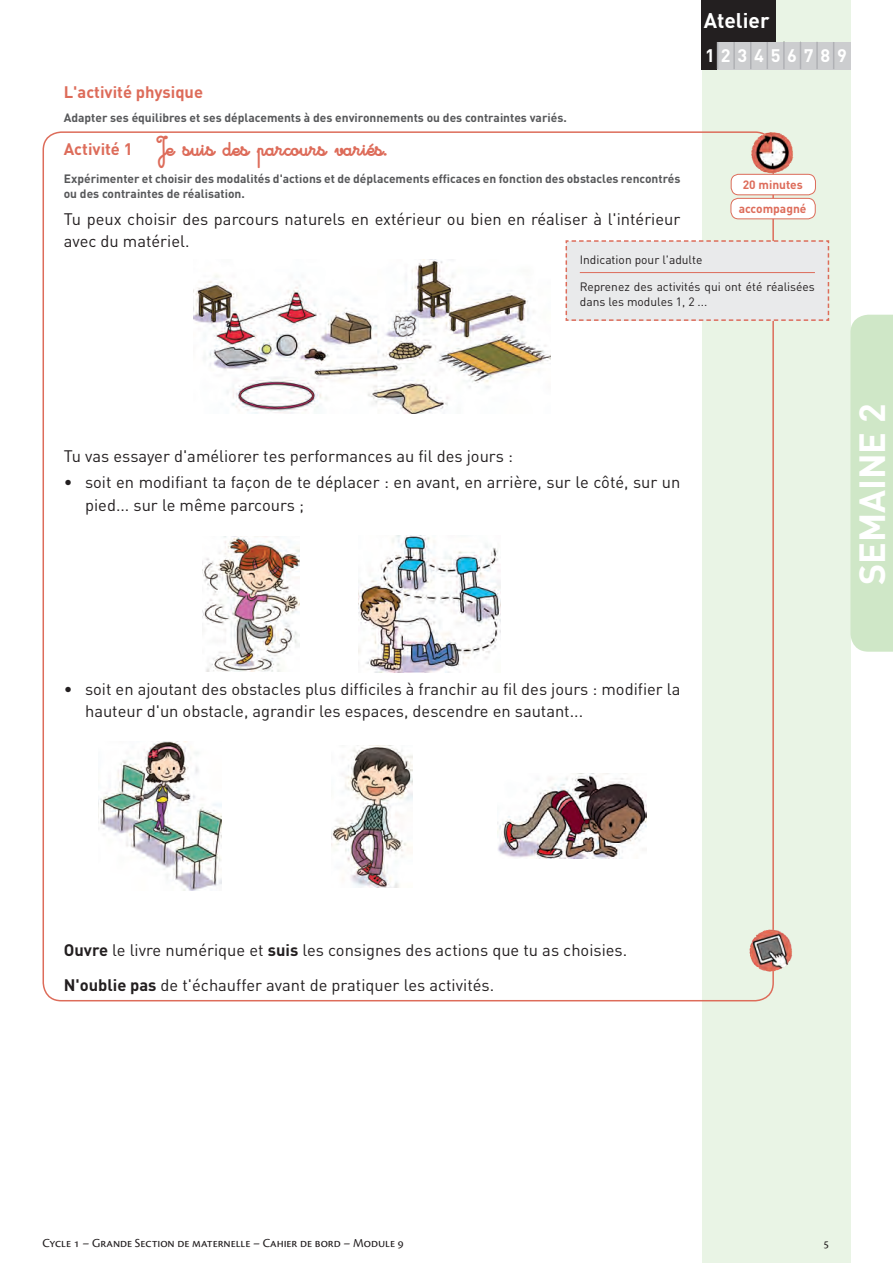
<style>
.page{position:relative;width:893px;height:1263px;background:#fff}
.page>*{position:absolute;margin:0;border:0;box-sizing:border-box;transform-origin:0 0}
.t1{font:700 36px "DINOT";color:#fff}
.t2{font:21px "Cursivestandardbold";color:#dd6c5a}
.t3{font:700 21px "DINOT";color:#fff}
.t4{font:700 18px "DINOT";letter-spacing:.38em;color:#fff}
.t5{font:16.5px/22.5px "DINOT";color:#231f20}
.t6{font:700 16.5px "DINOT";color:#dd6c5a}
.t7{font:12.75px "Cronos Pro";letter-spacing:-.005em;color:#231f20}
.t8{font:700 12px/15px "DINOT";color:#57585a}
.t9{font:12px/15px "DINOT";color:#231f20}
.t10{font:700 12px/24px "DINOT";color:#dd6c5a;text-align:center}
.s1{font-family:"DINOT";font-weight:700;font-size:16.5px}
.s2{font-weight:700}
</style>
<div class="page">
<div style="left:702px;top:0;width:148px;height:1263px;background:#e9f4e5"></div>
<div style="left:850px;top:315px;width:43px;height:337px;background:#cfe7c7"></div>
<div style="left:702px;top:0;width:74px;height:43px;background:#231f20"></div>
<div style="left:702px;top:42px;width:16px;height:27px;background:#231f20"></div>
<div style="left:718px;top:42px;width:16px;height:27px;background:#cccdcf"></div>
<div style="left:734px;top:42px;width:17px;height:27px;background:#cccdcf"></div>
<div style="left:751px;top:42px;width:16px;height:27px;background:#cccdcf"></div>
<div style="left:767px;top:42px;width:17px;height:27px;background:#cccdcf"></div>
<div style="left:784px;top:42px;width:16px;height:27px;background:#cccdcf"></div>
<div style="left:800px;top:42px;width:17px;height:27px;background:#cccdcf"></div>
<div style="left:817px;top:42px;width:17px;height:27px;background:#cccdcf"></div>
<div style="left:834px;top:42px;width:16px;height:27px;background:#cccdcf"></div>
<svg style="left:717px;top:42px;width:1px;height:27px"></svg>
<hr style="left:733px;top:42px;width:2px;height:27px;background:#b0b1b5">
<svg style="left:750px;top:42px;width:1px;height:27px"></svg>
<svg style="left:767px;top:42px;width:1px;height:27px"></svg>
<hr style="left:783px;top:42px;width:2px;height:27px;background:#b0b1b5">
<svg style="left:800px;top:42px;width:1px;height:27px"></svg>
<hr style="left:816px;top:42px;width:2px;height:27px;background:#b0b1b5">
<svg style="left:833px;top:42px;width:1px;height:27px"></svg>
<img style="left:193px;top:259px;width:358px;height:155px">
<img style="left:203px;top:537px;width:96px;height:134px">
<img style="left:359px;top:536px;width:141px;height:136px">
<img style="left:98px;top:742px;width:124px;height:149px">
<img style="left:332px;top:745px;width:80px;height:142px">
<img style="left:497px;top:775px;width:149px;height:84px">
<img style="left:750px;top:930px;width:33px;height:42px">
<div style="left:731px;top:174px;width:84px;height:21px;background:#fff;border-radius:8px"></div>
<div style="left:731px;top:174px;width:85px;height:21px;border:1px solid #dd6c5a;border-radius:8px"></div>
<img style="left:751px;top:132px;width:18px;height:40px">
<div style="left:731px;top:198px;width:84px;height:21px;background:#fff;border-radius:8px"></div>
<div style="left:731px;top:198px;width:85px;height:21px;border:1px solid #dd6c5a;border-radius:8px"></div>
<svg style="left:565px;top:239px;width:265px;height:83px"></svg>
<p class="t6" style="left:64px;top:81px;width:141px">L'activité physique</p>
<p class="t8" style="left:64px;top:109px;width:504px">Adapter ses équilibres et ses déplacements à des environnements ou des contraintes variés.</p>
<p class="t2" style="left:64px;top:136px;width:324px"><span class="s1">Activité 1</span> Je suis des parcours variés.</p>
<p class="t8" style="left:64px;top:171px;width:618px">Expérimenter et choisir des modalités d'actions et de déplacements efficaces en fonction des obstacles rencontrés ou des contraintes de réalisation.</p>
<p class="t5" style="left:64px;top:207px;width:618px">Tu peux choisir des parcours naturels en extérieur ou bien en réaliser à l'intérieur avec du matériel.</p>
<p class="t3" style="left:704px;top:6px;width:67px">Atelier</p>
<p class="t4" style="left:705px;top:44px;width:144px">123456789</p>
<p class="t10" style="left:739px;top:172px;width:69px">20 minutes accompagné</p>
<p class="t9" style="left:580px;top:252px;width:124px">Indication pour l'adulte</p>
<p class="t9" style="left:580px;top:279px;width:237px">Reprenez des activités qui ont été réalisées dans les modules 1, 2 ...</p>
<p class="t5" style="left:64px;top:444px;width:451px">Tu vas essayer d'améliorer tes performances au fil des jours :</p>
<p class="t5" style="left:85px;top:471px;width:597px;text-indent:-21px">• soit en modifiant ta façon de te déplacer : en avant, en arrière, sur le côté, sur un pied... sur le même parcours ;</p>
<h1 class="t1" style="left:849px;top:585px;width:183px;rotate:-90deg">SEMAINE 2</h1>
<p class="t5" style="left:85px;top:677px;width:597px;text-indent:-21px">• soit en ajoutant des obstacles plus difficiles à franchir au fil des jours : modifier la hauteur d'un obstacle, agrandir les espaces, descendre en sautant...</p>
<p class="t5" style="left:64px;top:932px;width:565px;line-height:35.2px"><span class="s2">Ouvre</span> le livre numérique et <span class="s2">suis</span> les consignes des actions que tu as choisies.<br><span class="s2">N'oublie pas</span> de t'échauffer avant de pratiquer les activités.</p>
<p class="t7" style="left:43px;top:1235px;width:363px">Cycle 1 – Grande Section de maternelle – Cahier de bord – Module 9</p>
<p class="t7" style="left:823px;top:1235px;width:7px">5</p>
</div>
